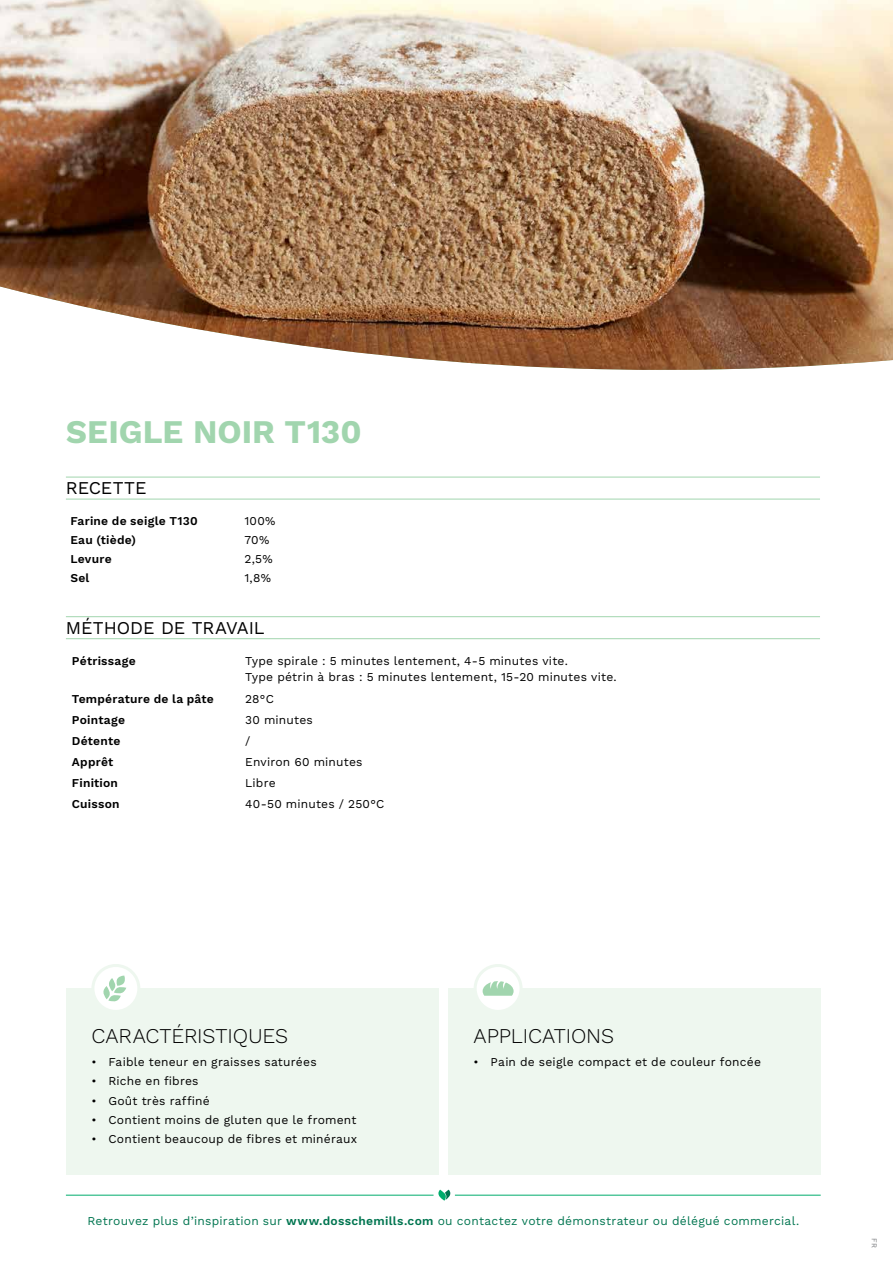
<style>
.page{position:relative;width:893px;height:1263px;background:#fff}
.page>*{position:absolute;margin:0;border:0;box-sizing:border-box;transform-origin:0 0}
.t1{font:700 33px "Work Sans";color:#a1d5ae}
.t2{font:300 21px "Work Sans";letter-spacing:-.005em;color:#000}
.t3{font:18px "Work Sans";letter-spacing:-.005em;color:#000}
.t4{font:12px/16.5px "Work Sans";letter-spacing:.015em;color:#000}
.t5{font:600 12px "Work Sans";letter-spacing:.015em;color:#000}
.t6{font:12px "Work Sans";letter-spacing:.02em;color:#007550}
.t7{font:7.5px "Work Sans";color:#808285}
.s1{font-weight:600}
</style>
<div class="page">
<img style="left:0;top:0;width:893px;height:370px">
<hr style="left:66px;top:1195px;width:368px;height:1px;background:#00ac6c">
<hr style="left:455px;top:1195px;width:366px;height:1px;background:#00ac6c">
<svg style="left:438px;top:1189px;width:13px;height:12px"></svg>
<div style="left:448px;top:988px;width:373px;height:187px;background:#eef7ef"></div>
<div style="left:66px;top:988px;width:372px;height:187px;background:#eef7ef"></div>
<div style="left:93px;top:965px;width:46px;height:46px;background:#fff;border-radius:50%"></div>
<div style="left:91px;top:964px;width:49px;height:49px;border:3px solid #eef7ef;border-radius:50%"></div>
<div style="left:475px;top:965px;width:46px;height:46px;background:#fff;border-radius:50%"></div>
<div style="left:474px;top:964px;width:49px;height:49px;border:3px solid #eef7ef;border-radius:50%"></div>
<svg style="left:103px;top:975px;width:23px;height:27px"></svg>
<svg style="left:483px;top:981px;width:31px;height:15px"></svg>
<hr style="left:66px;top:477px;width:754px;height:1px;background:#a1d5ae">
<hr style="left:66px;top:499px;width:754px;height:1px;background:#a1d5ae">
<hr style="left:66px;top:616px;width:754px;height:1px;background:#a1d5ae">
<hr style="left:66px;top:638px;width:754px;height:1px;background:#a1d5ae">
<h1 class="t1" style="left:66px;top:413px;width:297px">SEIGLE NOIR T130</h1>
<h3 class="t3" style="left:66px;top:478px;width:82px">RECETTE</h3>
<p class="t5" style="left:70px;top:514px;width:129px">Farine de seigle T130</p>
<p class="t4" style="left:244px;top:513px;width:33px">100%</p>
<p class="t5" style="left:70px;top:533px;width:67px">Eau (tiède)</p>
<p class="t4" style="left:244px;top:532px;width:26px">70%</p>
<p class="t5" style="left:70px;top:552px;width:43px">Levure</p>
<p class="t4" style="left:244px;top:551px;width:30px">2,5%</p>
<p class="t5" style="left:70px;top:570px;width:21px">Sel</p>
<p class="t4" style="left:244px;top:570px;width:28px">1,8%</p>
<h3 class="t3" style="left:66px;top:617px;width:200px">MÉTHODE DE TRAVAIL</h3>
<p class="t5" style="left:72px;top:654px;width:65px">Pétrissage</p>
<p class="t4" style="left:245px;top:653px;width:373px">Type spirale : 5 minutes lentement, 4-5 minutes vite.<br>Type pétrin à bras : 5 minutes lentement, 15-20 minutes vite.</p>
<p class="t5" style="left:72px;top:691px;width:144px">Température de la pâte</p>
<p class="t4" style="left:245px;top:691px;width:30px">28°C</p>
<p class="t5" style="left:72px;top:712px;width:55px">Pointage</p>
<p class="t4" style="left:245px;top:712px;width:69px">30 minutes</p>
<p class="t5" style="left:72px;top:734px;width:50px">Détente</p>
<p class="t4" style="left:245px;top:733px;width:7px">/</p>
<p class="t5" style="left:72px;top:755px;width:43px">Apprêt</p>
<p class="t4" style="left:245px;top:754px;width:119px">Environ 60 minutes</p>
<p class="t5" style="left:72px;top:776px;width:48px">Finition</p>
<p class="t4" style="left:245px;top:775px;width:32px">Libre</p>
<p class="t5" style="left:72px;top:797px;width:49px">Cuisson</p>
<p class="t4" style="left:245px;top:796px;width:141px">40-50 minutes / 250°C</p>
<h2 class="t2" style="left:91px;top:1023px;width:198px">CARACTÉRISTIQUES</h2>
<p class="t4" style="left:91px;top:1054px;width:227px">• Faible teneur en graisses saturées</p>
<p class="t4" style="left:91px;top:1073px;width:109px">• Riche en fibres</p>
<p class="t4" style="left:91px;top:1093px;width:120px">• Goût très raffiné</p>
<p class="t4" style="left:91px;top:1112px;width:267px">• Contient moins de gluten que le froment</p>
<p class="t4" style="left:91px;top:1131px;width:267px">• Contient beaucoup de fibres et minéraux</p>
<h2 class="t2" style="left:474px;top:1023px;width:142px">APPLICATIONS</h2>
<p class="t4" style="left:474px;top:1054px;width:289px">• Pain de seigle compact et de couleur foncée</p>
<p class="t6" style="left:87px;top:1213px;width:713px">Retrouvez plus d’inspiration sur <span class="s1">www.dosschemills.com</span> ou contactez votre démonstrateur ou délégué commercial.</p>
<p class="t7" style="left:879px;top:1238px;width:11px;rotate:90deg">FR</p>
</div>
